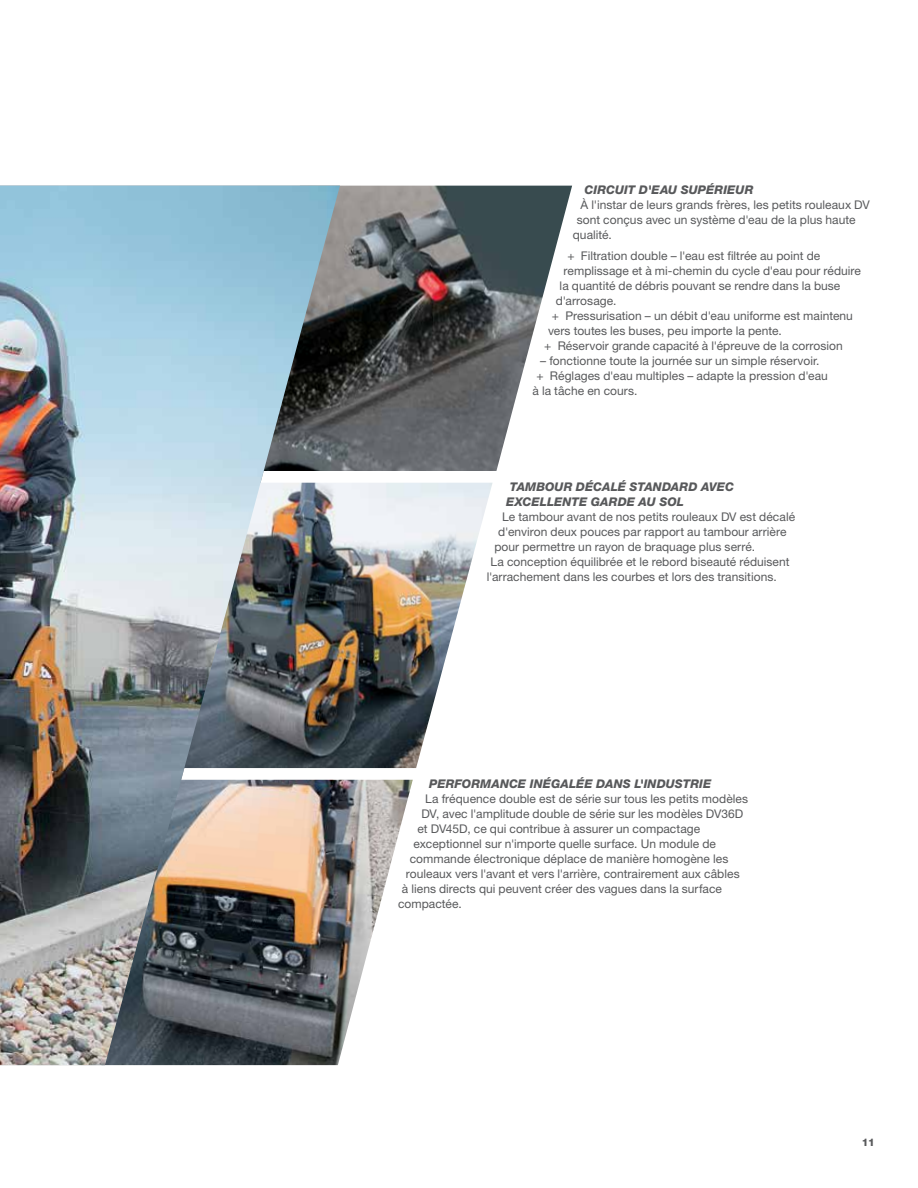
<style>
.page{position:relative;width:918px;height:1188px;background:#fff}
.page>*{position:absolute;margin:0;border:0;box-sizing:border-box;transform-origin:0 0}
.t1{font:12px "Helvetica Neue LT Std";letter-spacing:.005em;color:#58595b}
.t2{font:italic 800 12px/15px "Helvetica Neue LT Std";letter-spacing:.01em;color:#58595b}
.t3{font:800 10.5px "Helvetica Neue LT Std";color:#58595b}
</style>
<div class="page">
<img style="left:340px;top:483px;width:153px;height:285px">
<img style="left:340px;top:780px;width:73px;height:277px">
<img style="left:340px;top:186px;width:232px;height:285px">
<img style="left:0;top:186px;width:340px;height:879px">
<p class="t2" style="left:584px;top:182px;width:170px">CIRCUIT D'EAU SUPÉRIEUR</p>
<p class="t1" style="left:581px;top:198px;width:291px">À l'instar de leurs grands frères, les petits rouleaux DV</p>
<p class="t1" style="left:577px;top:213px;width:280px">sont conçus avec un système d'eau de la plus haute</p>
<p class="t1" style="left:573px;top:228px;width:41px">qualité.</p>
<p class="t1" style="left:567px;top:249px;width:254px">+ Filtration double – l'eau est filtrée au point de</p>
<p class="t1" style="left:564px;top:264px;width:299px">remplissage et à mi-chemin du cycle d'eau pour réduire</p>
<p class="t1" style="left:560px;top:279px;width:282px">la quantité de débris pouvant se rendre dans la buse</p>
<p class="t1" style="left:556px;top:294px;width:62px">d'arrosage.</p>
<p class="t1" style="left:552px;top:309px;width:303px">+ Pressurisation – un débit d'eau uniforme est maintenu</p>
<p class="t1" style="left:548px;top:324px;width:235px">vers toutes les buses, peu importe la pente.</p>
<p class="t1" style="left:544px;top:339px;width:300px">+ Réservoir grande capacité à l'épreuve de la corrosion</p>
<p class="t1" style="left:540px;top:354px;width:281px">– fonctionne toute la journée sur un simple réservoir.</p>
<p class="t1" style="left:536px;top:369px;width:293px">+ Réglages d'eau multiples – adapte la pression d'eau</p>
<p class="t1" style="left:533px;top:384px;width:106px">à la tâche en cours.</p>
<p class="t2" style="left:506px;top:479px;width:229px;text-indent:4px">TAMBOUR DÉCALÉ STANDARD AVEC<br>EXCELLENTE GARDE AU SOL</p>
<p class="t1" style="left:502px;top:510px;width:294px">Le tambour avant de nos petits rouleaux DV est décalé</p>
<p class="t1" style="left:498px;top:525px;width:290px">d'environ deux pouces par rapport au tambour arrière</p>
<p class="t1" style="left:494px;top:540px;width:262px">pour permettre un rayon de braquage plus serré.</p>
<p class="t1" style="left:491px;top:555px;width:301px">La conception équilibrée et le rebord biseauté réduisent</p>
<p class="t1" style="left:487px;top:570px;width:292px">l'arrachement dans les courbes et lors des transitions.</p>
<p class="t2" style="left:429px;top:776px;width:284px">PERFORMANCE INÉGALÉE DANS L'INDUSTRIE</p>
<p class="t1" style="left:425px;top:792px;width:324px">La fréquence double est de série sur tous les petits modèles</p>
<p class="t1" style="left:421px;top:807px;width:324px">DV, avec l'amplitude double de série sur les modèles DV36D</p>
<p class="t1" style="left:417px;top:822px;width:284px">et DV45D, ce qui contribue à assurer un compactage</p>
<p class="t1" style="left:414px;top:837px;width:304px">exceptionnel sur n'importe quelle surface. Un module de</p>
<p class="t1" style="left:410px;top:852px;width:320px">commande électronique déplace de manière homogène les</p>
<p class="t1" style="left:406px;top:867px;width:335px">rouleaux vers l'avant et vers l'arrière, contrairement aux câbles</p>
<p class="t1" style="left:402px;top:882px;width:322px">à liens directs qui peuvent créer des vagues dans la surface</p>
<p class="t1" style="left:398px;top:897px;width:65px">compactée.</p>
<p class="t3" style="left:862px;top:1136px;width:15px">11</p>
</div>
